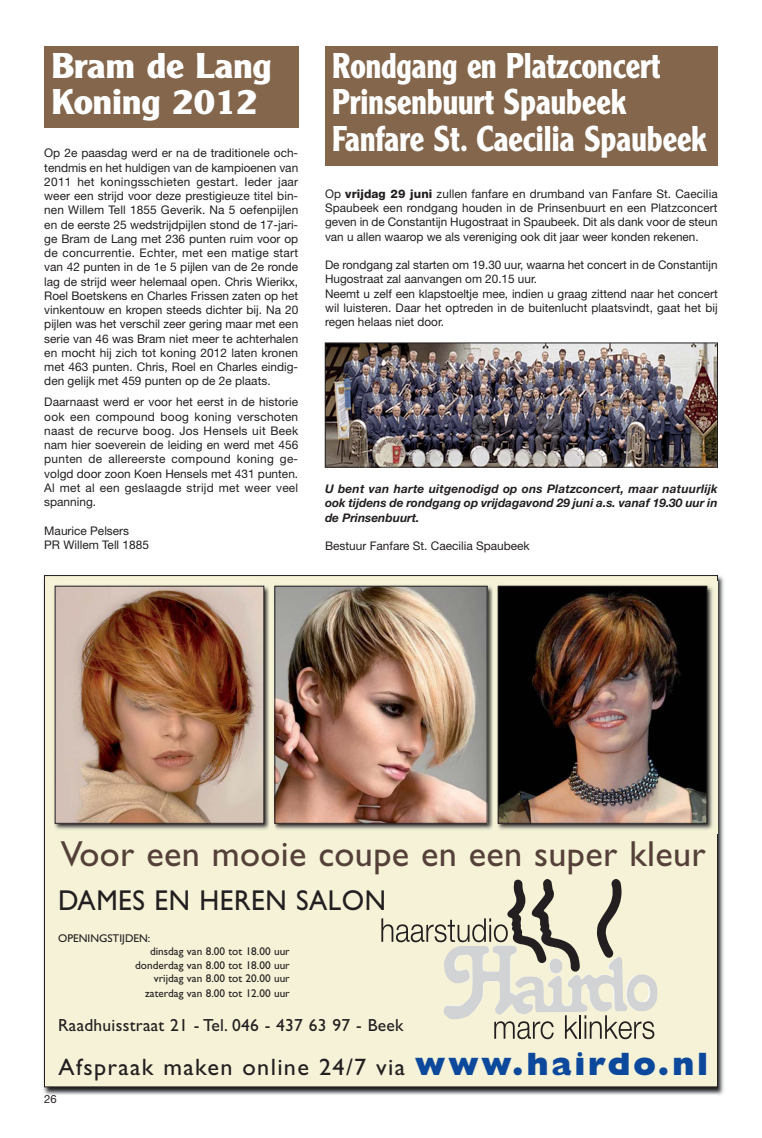
<style>
.page{position:relative;width:762px;height:1138px;background:#fff}
.page>*{position:absolute;margin:0;border:0;box-sizing:border-box;transform-origin:0 0}
.t1{font:36.25px "Gill Sans";letter-spacing:.01em;color:#554039}
.t2{font:700 35px/36.2px "Clearface Gothic LH";color:#fff;scale:.88 1}
.t3{font:700 35px/36.2px "Clearface Gothic LH";color:#fff;scale:1.1 1}
.t4{font:28.75px "Gill Sans";letter-spacing:.02em;color:#231f20;scale:.95 1}
.t5{font:23.75px "Gill Sans";letter-spacing:.055em;color:#231f20}
.t6{font:17.5px "Gill Sans";letter-spacing:.015em;color:#231f20}
.t7{font:11.88px/14.2px "Helvetica Neue";color:#231f20;text-align:justify}
.t8{font:italic 700 11.88px/14.2px "Helvetica Neue";color:#231f20;text-align:justify}
.t9{font:11.25px "Gill Sans";color:#231f20}
.t10{font:11.25px "Helvetica Neue";color:#231f20}
.s1{font-weight:800}
.s2{font-weight:800;font-size:32.5px;color:#0c499c}
</style>
<div class="page">
<div style="left:44px;top:46px;width:254px;height:82px;background:#83664b"></div>
<div style="left:325px;top:46px;width:393px;height:119px;background:#83664b"></div>
<img style="left:43px;top:575px;width:681px;height:521px">
<div style="left:44px;top:575px;width:673px;height:511px;background:#f5f2d7"></div>
<img style="left:439px;top:879px;width:218px;height:108px">
<img style="left:443px;top:945px;width:184px;height:74px">
<svg style="left:381px;top:918px;width:127px;height:24px"></svg>
<svg style="left:494px;top:1021px;width:60px;height:18px"></svg>
<svg style="left:565px;top:1015px;width:13px;height:23px"></svg>
<hr style="left:579px;top:1015px;width:2px;height:23px;background:#231f20">
<svg style="left:584px;top:1015px;width:70px;height:24px"></svg>
<img style="left:54px;top:585px;width:659px;height:245px">
<img style="left:57px;top:588px;width:205px;height:233px">
<img style="left:277px;top:588px;width:208px;height:233px">
<div style="left:275px;top:586px;width:212px;height:237px;border:1px solid #231f20"></div>
<img style="left:500px;top:588px;width:205px;height:233px">
<div style="left:498px;top:586px;width:209px;height:237px;border:1px solid #231f20"></div>
<img style="left:327px;top:345px;width:389px;height:120px">
<div style="left:325px;top:343px;width:393px;height:124px;border:1px solid #231f20"></div>
<div style="left:44px;top:1095px;width:673px;height:15px;background:#fff"></div>
<h2 class="t3" style="left:51px;top:51px;width:202px">Bram de Lang<br>Koning 2012</h2>
<h2 class="t2" style="left:332px;top:51px;width:427px">Rondgang en Platzconcert<br>Prinsenbuurt Spaubeek<br>Fanfare St. Caecilia Spaubeek</h2>
<p class="t7" style="left:44px;top:147px;width:255px">Op 2e paasdag werd er na de traditionele och&shy;tendmis en het huldigen van de kampioenen van 2011 het koningsschieten gestart. Ieder jaar weer een strijd voor deze prestigieuze titel bin&shy;nen Willem Tell 1855 Geverik. Na 5 oefenpijlen en de eerste 25 wedstrijdpijlen stond de 17-jari&shy;ge Bram de Lang met 236 punten ruim voor op de concurrentie. Echter, met een matige start van 42 punten in de 1e 5 pijlen van de 2e ronde lag de strijd weer helemaal open. Chris Wierikx, Roel Boetskens en Charles Frissen zaten op het vinkentouw en kropen steeds dichter bij. Na 20 pijlen was het verschil zeer gering maar met een serie van 46 was Bram niet meer te achterhalen en mocht hij zich tot koning 2012 laten kronen met 463 punten. Chris, Roel en Charles eindig&shy;den gelijk met 459 punten op de 2e plaats.</p>
<p class="t7" style="left:44px;top:396px;width:255px">Daarnaast werd er voor het eerst in de historie ook een compound boog koning verschoten naast de recurve boog. Jos Hensels uit Beek nam hier soeverein de leiding en werd met 456 punten de allereerste compound koning ge&shy;volgd door zoon Koen Hensels met 431 punten.<br>Al met al een geslaagde strijd met weer veel spanning.</p>
<p class="t7" style="left:44px;top:524px;width:106px">Maurice Pelsers<br>PR Willem Tell 1885</p>
<p class="t7" style="left:325px;top:187px;width:394px">Op <span class="s1">vrijdag 29 juni</span> zullen fanfare en drumband van Fanfare St. Caecilia Spaubeek een rondgang houden in de Prinsenbuurt en een Platzconcert geven in de Constantijn Hugostraat in Spaubeek. Dit als dank voor de steun van u allen waarop we als vereniging ook dit jaar weer konden rekenen.</p>
<p class="t7" style="left:325px;top:259px;width:394px;text-align:left">De rondgang zal starten om 19.30 uur, waarna het concert in de Constantijn Hugostraat zal aanvangen om 20.15 uur.<br>Neemt u zelf een klapstoeltje mee, indien u graag zittend naar het concert wil luisteren. Daar het optreden in de buitenlucht plaatsvindt, gaat het bij regen helaas niet door.</p>
<p class="t8" style="left:325px;top:483px;width:394px">U bent van harte uitgenodigd op ons Platzconcert, maar natuurlijk ook tijdens de rondgang op vrijdagavond 29 juni a.s. vanaf 19.30 uur in de Prinsenbuurt.</p>
<p class="t7" style="left:325px;top:540px;width:206px">Bestuur Fanfare St. Caecilia Spaubeek</p>
<h1 class="t1" style="left:61px;top:841px;width:646px">Voor een mooie coupe en een super kleur</h1>
<h3 class="t4" style="left:58px;top:889px;width:347px">DAMES EN HEREN SALON</h3>
<p class="t9" style="left:58px;top:934px;width:94px">OPENINGSTIJDEN:</p>
<p class="t9" style="left:150px;top:947px;width:141px">dinsdag van 8.00 tot 18.00 uur</p>
<p class="t9" style="left:135px;top:961px;width:156px">donderdag van 8.00 tot 18.00 uur</p>
<p class="t9" style="left:154px;top:974px;width:137px">vrijdag van 8.00 tot 20.00 uur</p>
<p class="t9" style="left:145px;top:989px;width:146px">zaterdag van 8.00 tot 12.00 uur</p>
<h3 class="t6" style="left:58px;top:1019px;width:347px">Raadhuisstraat 21 - Tel. 046 - 437 63 97 - Beek</h3>
<h3 class="t5" style="left:59px;top:1058px;width:651px">Afspraak maken online 24/7 via <span class="s2">www.hairdo.nl</span></h3>
<p class="t10" style="left:44px;top:1095px;width:14px">26</p>
</div>
